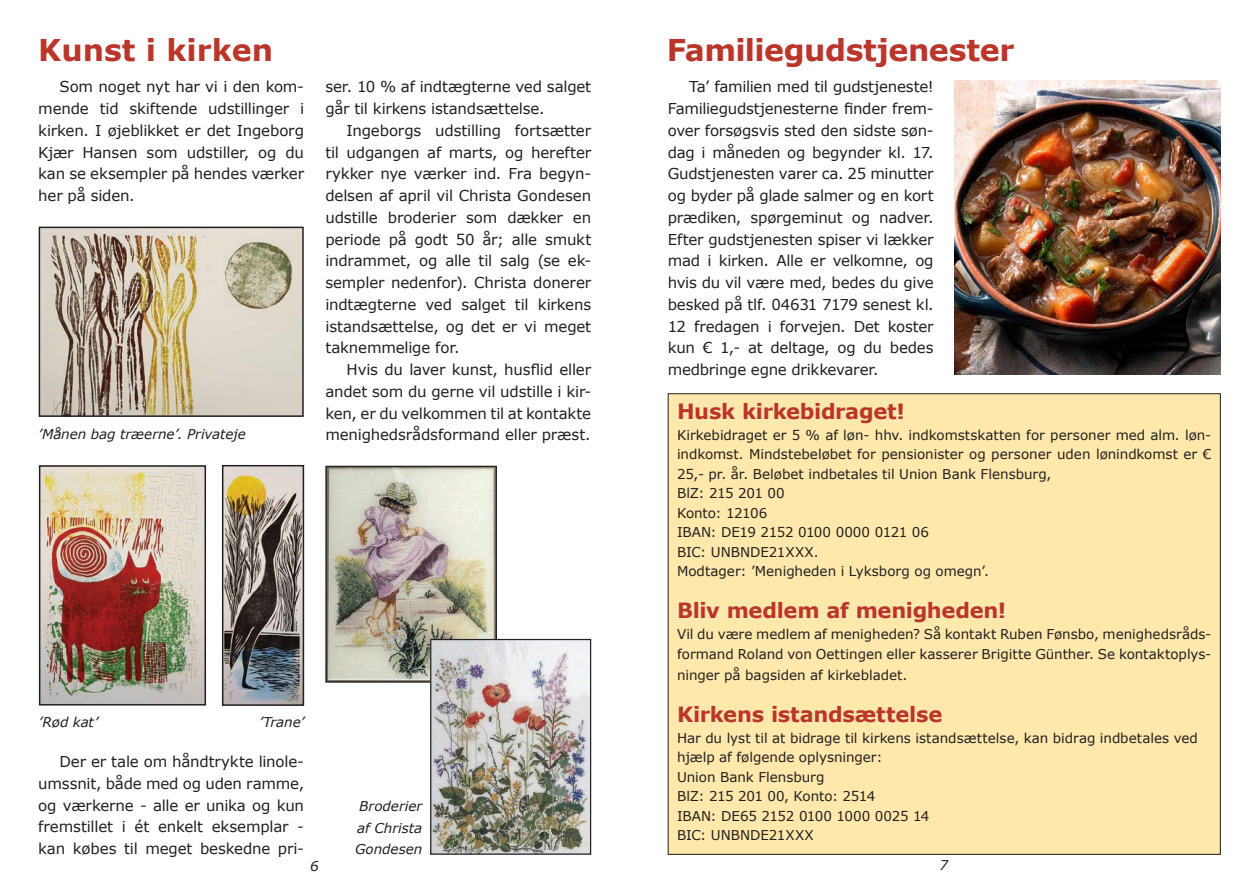
<style>
.page{position:relative;width:1259px;height:893px;background:#fff}
.page>*{position:absolute;margin:0;border:0;box-sizing:border-box;transform-origin:0 0}
.Overskrift{font:700 30px "Verdana";letter-spacing:-.01em;color:#bb362a}
.Overskrift_14_punkt{font:700 21px "Verdana";letter-spacing:-.015em;color:#bb362a}
.Brødtekst{font:15px/21.8px "Verdana";letter-spacing:-.01em;color:#231f20;text-align:justify}
.Brødtekst-2{font:13.5px/19.5px "Verdana";letter-spacing:-.005em;color:#231f20;text-align:justify}
.Overskrift_14_punkt-2{font:13.5px/19.5px "Verdana";letter-spacing:-.005em;color:#231f20}
.Brødtekst-3{font:italic 13.5px "Verdana";letter-spacing:-.005em;color:#231f20}
.Brødtekst-4{font:13.5px "Verdana";letter-spacing:-.025em;color:#231f20}
</style>
<div class="page">
<img style="left:327px;top:468px;width:168px;height:213px">
<div style="left:325px;top:466px;width:172px;height:217px;border:1px solid #231f20"></div>
<img style="left:432px;top:641px;width:157px;height:212px">
<div style="left:430px;top:639px;width:161px;height:216px;border:1px solid #231f20"></div>
<img style="left:42px;top:468px;width:161px;height:234px">
<div style="left:39px;top:465px;width:167px;height:240px;border:2px solid #231f20"></div>
<img style="left:42px;top:230px;width:259px;height:184px">
<div style="left:39px;top:227px;width:265px;height:190px;border:2px solid #231f20"></div>
<img style="left:225px;top:468px;width:76px;height:235px">
<div style="left:222px;top:465px;width:82px;height:241px;border:2px solid #231f20"></div>
<div style="left:668px;top:394px;width:552px;height:460px;background:#ffe8ab"></div>
<img style="left:955px;top:81px;width:265px;height:293px">
<p class="Overskrift" style="left:38px;top:29px;width:236px">Kunst i kirken</p>
<p class="Brødtekst" style="left:38px;top:76px;width:267px;text-indent:21px">Som noget nyt har vi i den kom&shy;mende tid skiftende udstillinger i kirken. I øjeblikket er det Ingeborg Kjær Hansen som udstiller, og du kan se eksempler på hendes værker her på siden.</p>
<p class="Brødtekst-3" style="left:38px;top:424px;width:209px">’Månen bag træerne’. Privateje</p>
<p class="Brødtekst" style="left:325px;top:76px;width:267px">ser. 10 % af indtægterne ved salget går til kirkens istandsættelse.</p>
<p class="Brødtekst" style="left:325px;top:119px;width:267px;text-indent:21px">Ingeborgs udstilling fortsætter til udgangen af marts, og herefter rykker nye værker ind. Fra begyn&shy;delsen af april vil Christa Gondesen udstille broderier som dækker en periode på godt 50 år; alle smukt indrammet, og alle til salg (se ek&shy;sempler nedenfor). Christa donerer indtægterne ved salget til kirkens istandsættelse, og det er vi meget taknemmelige for.</p>
<p class="Brødtekst" style="left:325px;top:359px;width:267px;text-indent:21px">Hvis du laver kunst, husflid eller andet som du gerne vil udstille i kir&shy;ken, er du velkommen til at kontakte menighedsrådsformand eller præst.</p>
<p class="Brødtekst-3" style="left:39px;top:712px;width:61px">’Rød kat’</p>
<p class="Brødtekst-3" style="left:259px;top:712px;width:47px">’Trane’</p>
<p class="Brødtekst" style="left:38px;top:750px;width:267px;text-indent:21px">Der er tale om håndtrykte linole&shy;umssnit, både med og uden ramme, og værkerne - alle er unika og kun fremstillet i ét enkelt eksemplar - kan købes til meget beskedne pri-</p>
<p class="Brødtekst-3" style="left:359px;top:797px;width:65px">Broderier</p>
<p class="Brødtekst-3" style="left:357px;top:818px;width:67px">af Christa</p>
<p class="Brødtekst-3" style="left:355px;top:840px;width:69px">Gondesen</p>
<p class="Brødtekst-3" style="left:310px;top:857px;width:10px">6</p>
<p class="Overskrift" style="left:666px;top:29px;width:349px">Familiegudstjenester</p>
<p class="Brødtekst" style="left:668px;top:76px;width:267px;text-indent:21px">Ta’ familien med til gudstjeneste!<br>Familiegudstjenesterne finder frem&shy;over forsøgsvis sted den sidste søn&shy;dag i måneden og begynder kl. 17.<br>Gudstjenesten varer ca. 25 minutter og byder på glade salmer og en kort prædiken, spørgeminut og nadver.<br>Efter gudstjenesten spiser vi lækker mad i kirken. Alle er velkomne, og hvis du vil være med, bedes du give besked på tlf. 04631 7179 senest kl.<br>12 fredagen i forvejen. Det koster kun € 1,- at deltage, og du bedes medbringe egne drikkevarer.</p>
<p class="Overskrift_14_punkt" style="left:677px;top:396px;width:229px">Husk kirkebidraget!</p>
<p class="Brødtekst-2" style="left:677px;top:425px;width:536px">Kirkebidraget er 5 % af løn- hhv. indkomstskatten for personer med alm. løn&shy;indkomst. Mindstebeløbet for pensionister og personer uden lønindkomst er € 25,- pr. år. Beløbet indbetales til Union Bank Flensburg,</p>
<p class="Brødtekst-4" style="left:677px;top:484px;width:109px">BlZ: 215 201 00</p>
<p class="Brødtekst-2" style="left:677px;top:503px;width:92px">Konto: 12106</p>
<p class="Brødtekst-4" style="left:677px;top:523px;width:254px">IBAN: DE19 2152 0100 0000 0121 06</p>
<p class="Brødtekst-2" style="left:677px;top:542px;width:143px">BIC: UNBNDE21XXX.</p>
<p class="Brødtekst-2" style="left:677px;top:561px;width:313px">Modtager: ’Menigheden i Lyksborg og omegn’.</p>
<p class="Overskrift_14_punkt" style="left:677px;top:596px;width:331px">Bliv medlem af menigheden!</p>
<p class="Brødtekst-2" style="left:677px;top:624px;width:536px">Vil du være medlem af menigheden? Så kontakt Ruben Fønsbo, menighedsråds&shy;formand Roland von Oettingen eller kasserer Brigitte Günther. Se kontaktoplys-</p>
<p class="Brødtekst-2" style="left:677px;top:665px;width:232px">ninger på bagsiden af kirkebladet.</p>
<p class="Overskrift_14_punkt" style="left:677px;top:699px;width:267px">Kirkens istandsættelse</p>
<p class="Overskrift_14_punkt-2" style="left:677px;top:728px;width:522px">Har du lyst til at bidrage til kirkens istandsættelse, kan bidrag indbetales ved hjælp af følgende oplysninger:</p>
<p class="Brødtekst-2" style="left:677px;top:767px;width:149px">Union Bank Flensburg</p>
<p class="Brødtekst-2" style="left:677px;top:786px;width:200px">BlZ: 215 201 00, Konto: 2514</p>
<p class="Brødtekst-2" style="left:677px;top:806px;width:254px">IBAN: DE65 2152 0100 1000 0025 14</p>
<p class="Brødtekst-2" style="left:677px;top:825px;width:138px">BIC: UNBNDE21XXX</p>
<p class="Brødtekst-3" style="left:939px;top:856px;width:10px">7</p>
</div>
